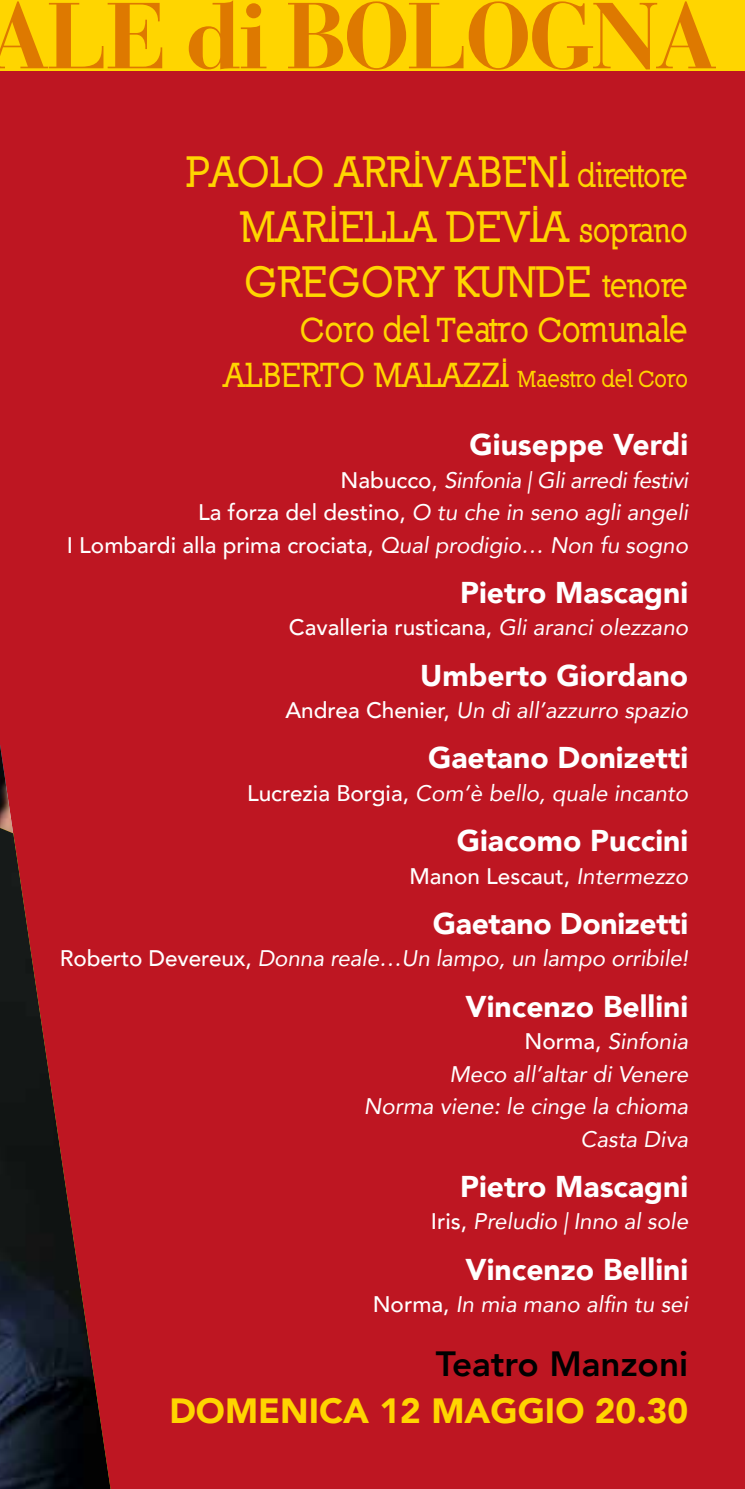
<style>
.page{position:relative;width:745px;height:1489px;background:#fff}
.page>*{position:absolute;margin:0;border:0;box-sizing:border-box;transform-origin:0 0}
.t1{font:47.5px/55px "Nilland Small Caps Bold";letter-spacing:-.01em;color:#ffd500;text-align:justify;scale:.85 1}
.t2{font:37.5px/45px "Nilland Small Caps Bold";letter-spacing:-.01em;color:#ffd500;text-align:right;scale:.85 1}
.t3{font:900 35px "Avenir";color:#ffd500}
.t4{font:800 35px "Avenir";color:#000}
.t5{font:900 30px "Avenir";color:#fff}
.t6{font:italic 22.5px/32.5px "Avenir";color:#fff;text-align:right}
.t7{font:italic 22.5px/32.5px "Avenir";letter-spacing:-.02em;color:#fff;text-align:right}
.t8{font:500 22.5px "Avenir";color:#fff}
.s1{font-size:35px}
.s2{font-size:25px}
.s3{font-weight:500;font-style:normal}
.s4{font-style:normal}
.s5{font-weight:400;font-style:italic}
</style>
<div class="page">
<div style="left:0;top:0;width:744px;height:1488px;background:#be1622"></div>
<img style="left:0;top:745px;width:13px;height:82px">
<img style="left:0;top:827px;width:110px;height:661px">
<div style="left:0;top:0;width:744px;height:71px;background:#ffd500"></div>
<svg style="left:0;top:0;width:715px;height:70px"></svg>
<h1 class="t1" style="left:240px;top:142px;width:528px;text-indent:-53px">PAOLO ARRIVABENI <span class="s1">direttore </span>MARIELLA DEVIA <span class="s1">soprano </span>GREGORY KUNDE <span class="s1">tenore</span></h1>
<h2 class="t2" style="left:224px;top:306px;width:547px">Coro del Teatro Comunale<br>ALBERTO MALAZZI <span class="s2">Maestro del Coro</span></h2>
<h3 class="t5" style="left:469px;top:419px;width:220px">Giuseppe Verdi</h3>
<p class="t7" style="left:67px;top:463px;width:622px"><span class="s3">Nabucco</span><span class="s4">,</span> Sinfonia | Gli arredi festivi<br><span class="s3">La forza del destino,</span> O tu che in seno agli angeli<br><span class="s3">I Lombardi alla prima crociata,</span> Qual prodigio… Non fu sogno</p>
<h3 class="t5" style="left:460px;top:566px;width:229px">Pietro Mascagni</h3>
<p class="t8" style="left:289px;top:608px;width:400px">Cavalleria rusticana, <span class="s5">Gli aranci olezzano</span></p>
<h3 class="t5" style="left:420px;top:649px;width:269px">Umberto Giordano</h3>
<p class="t6" style="left:285px;top:693px;width:404px"><span class="s3">Andrea Chenier,</span> Un dì all’azzurro spazio</p>
<h3 class="t5" style="left:427px;top:732px;width:261px">Gaetano Donizetti</h3>
<p class="t6" style="left:247px;top:776px;width:442px"><span class="s3">Lucrezia Borgia,</span> Com’è bello, quale incanto</p>
<h3 class="t5" style="left:456px;top:814px;width:233px">Giacomo Puccini</h3>
<p class="t8" style="left:409px;top:856px;width:280px">Manon Lescaut, <span class="s5">Intermezzo</span></p>
<h3 class="t5" style="left:432px;top:897px;width:257px">Gaetano Donizetti</h3>
<p class="t6" style="left:60px;top:942px;width:629px"><span class="s3">Roberto Devereux,</span> Donna reale…Un lampo, un lampo orribile!</p>
<h3 class="t5" style="left:465px;top:980px;width:224px">Vincenzo Bellini</h3>
<p class="t6" style="left:363px;top:1024px;width:325px"><span class="s3">Norma,</span> Sinfonia<br>Meco all’altar di Venere<br>Norma viene: le cinge la chioma<br>Casta Diva</p>
<h3 class="t5" style="left:460px;top:1160px;width:229px">Pietro Mascagni</h3>
<p class="t6" style="left:430px;top:1205px;width:259px"><span class="s3">Iris,</span> Preludio | Inno al sole</p>
<h3 class="t5" style="left:465px;top:1243px;width:224px">Vincenzo Bellini</h3>
<p class="t6" style="left:372px;top:1287px;width:317px"><span class="s3">Norma,</span> In mia mano alfin tu sei</p>
<h3 class="t4" style="left:435px;top:1336px;width:254px">Teatro Manzoni</h3>
<h3 class="t3" style="left:169px;top:1381px;width:520px">DOMENICA 12 MAGGIO 20.30</h3>
</div>
